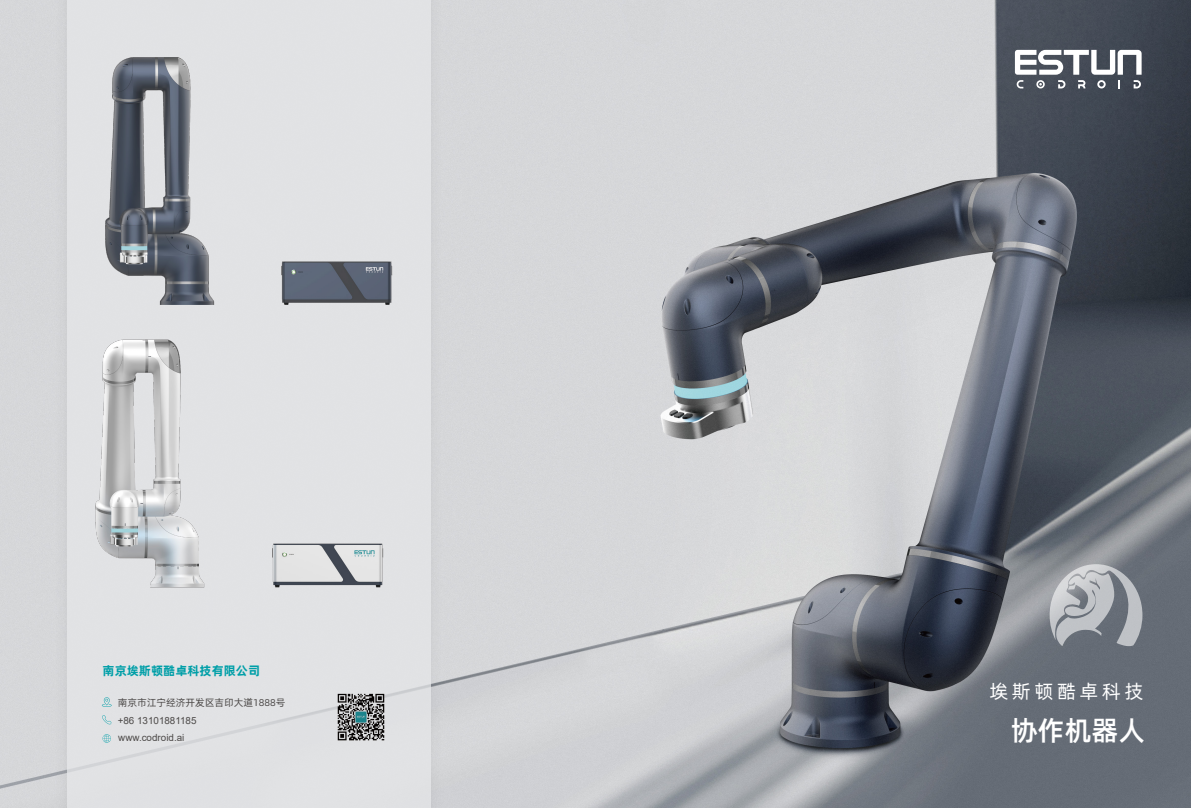
<style>
.page{position:relative;width:1191px;height:808px;background:#fff}
.page>*{position:absolute;margin:0;border:0;box-sizing:border-box;transform-origin:0 0}
.t1{font:500 27.4px "Alibaba Pu Hui Ti";color:#fff}
.t2{font:19px "Alibaba Pu Hui Ti";letter-spacing:.2em;color:#fff}
.t3{font:12.3px "Alibaba Pu Hui Ti B";color:#009fa8}
.t4{font:9.8px "Arial";color:#4c4948}
.t5{font:9.8px "Alibaba Pu Hui Ti R";color:#4c4948}
</style>
<div class="page">
<img style="left:0;top:0;width:1191px;height:808px">
<div style="left:50px;top:0;width:397px;height:808px;background:#d4d5d7"></div>
<div style="left:67px;top:0;width:363px;height:808px;background:#e6e7e9"></div>
<img style="left:335px;top:693px;width:52px;height:48px">
<svg style="left:1015px;top:50px;width:126px;height:38px"></svg>
<svg style="left:1049px;top:564px;width:93px;height:82px;background:#9ea2a8"></svg>
<svg style="left:102px;top:697px;width:10px;height:10px"></svg>
<svg style="left:103px;top:734px;width:8px;height:9px"></svg>
<svg style="left:102px;top:715px;width:9px;height:9px"></svg>
<img style="left:0;top:311px;width:476px;height:300px">
<img style="left:105px;top:58px;width:287px;height:247px">
<p class="t3" style="left:103px;top:661px;width:159px">南京埃斯顿酷卓科技有限公司</p>
<p class="t5" style="left:118px;top:695px;width:169px">南京市江宁经济开发区吉印大道1888号</p>
<p class="t4" style="left:118px;top:713px;width:80px">+86 13101881185</p>
<p class="t4" style="left:118px;top:731px;width:68px">www.codroid.ai</p>
<h2 class="t2" style="left:989px;top:677px;width:155px">埃斯顿酷卓科技</h2>
<h1 class="t1" style="left:1010px;top:709px;width:136px">协作机器人</h1>
</div>
